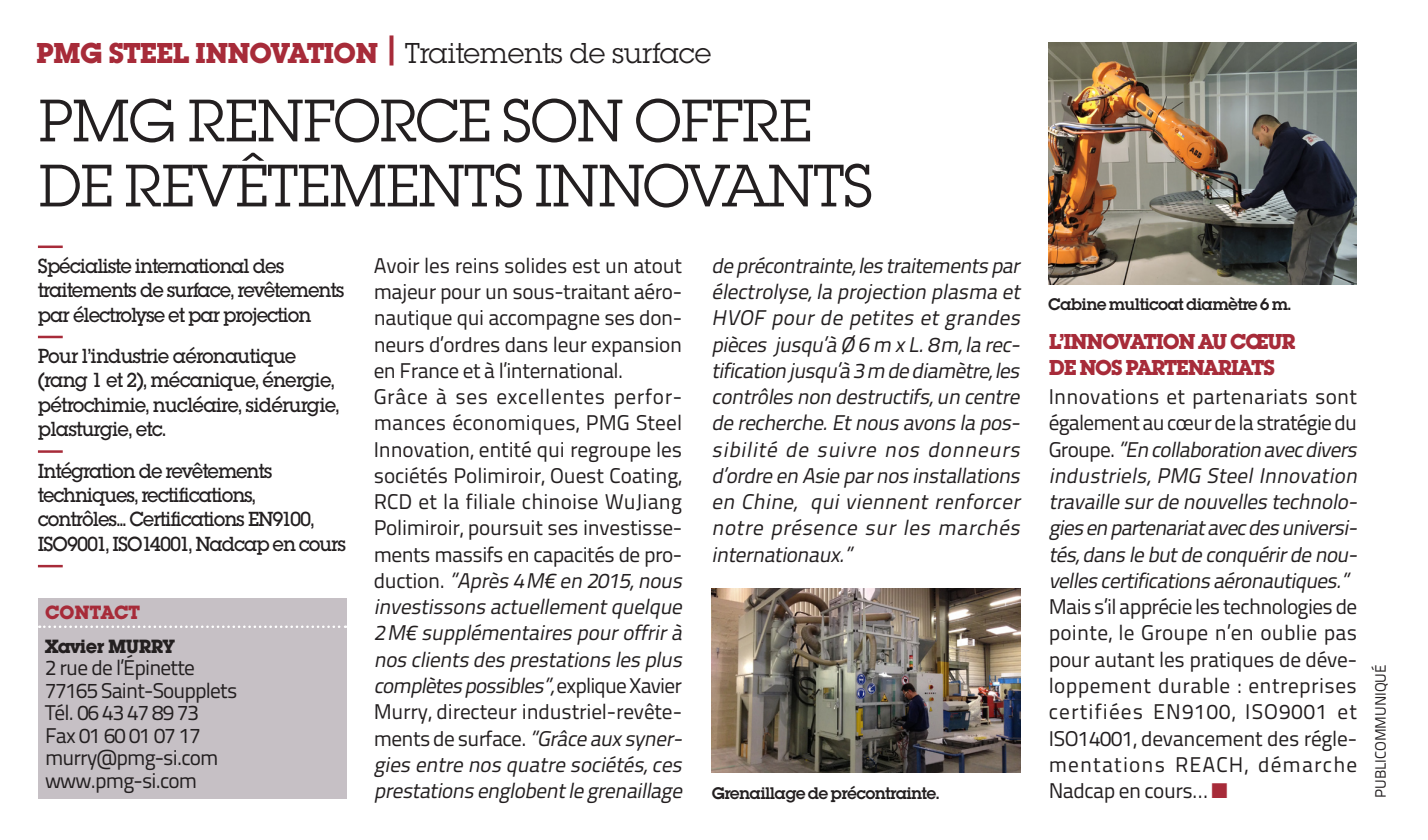
<style>
.page{position:relative;width:1428px;height:840px;background:#fff}
.page>*{position:absolute;margin:0;border:0;box-sizing:border-box;transform-origin:0 0}
.Titres_publi{font:62.5px/65px "Lubalin Graph EF";letter-spacing:-.035em;color:#231f20}
.entreprise_métier{font:30px "Lubalin Graph EF";letter-spacing:-.025em;color:#231f20}
.Text_courant{font:700 22.5px/26.2px "Lubalin Graph EF";letter-spacing:-.05em;color:#a72b39}
.Text_courant-2{font:21.25px/26.2px "Titillium Text 22 L 400 wt";letter-spacing:-.01em;color:#231f20;text-align:justify}
.Text_courant-3{font:italic 21.25px/26.2px "Titillium Text 22 L 400 wt";color:#231f20;text-align:justify}
.Chapo_3_points{font:500 21.25px/24.5px "Lubalin Graph EF";letter-spacing:-.05em;color:#231f20;scale:.95 1}
.contact_adresse{font:21.25px/22.5px "Titillium Text 22 L 400 wt";letter-spacing:-.04em;color:#231f20}
.contact_adresse-2{font:700 20px "Lubalin Graph EF";letter-spacing:-.03em;color:#231f20}
.Contact{font:700 20px "Lubalin Graph EF";color:#a72b39}
.légende{font:600 17.5px "Lubalin Graph EF";letter-spacing:-.04em;color:#231f20}
.t1{font:15px "Titillium Text 22 L 400 wt";letter-spacing:-.005em;color:#231f20}
.s1{font-weight:700;color:#a72b39}
.s2{font-style:italic}
.s3{font-style:normal}
.s4{color:#a72b39}
</style>
<div class="page">
<hr style="left:38px;top:245px;width:25px;height:3px;background:#a72b39">
<hr style="left:38px;top:336px;width:25px;height:2px;background:#a72b39">
<hr style="left:38px;top:450px;width:25px;height:3px;background:#a72b39">
<hr style="left:38px;top:565px;width:25px;height:2px;background:#a72b39">
<div style="left:38px;top:598px;width:308px;height:200px;background:#c6c0c5"></div>
<svg style="left:39px;top:625px;width:307px;height:3px"></svg>
<img style="left:712px;top:589px;width:308px;height:183px">
<img style="left:1048px;top:43px;width:308px;height:242px">
<p class="entreprise_métier" style="left:36px;top:35px;width:677px"><span class="s1">PMG STEEL INNOVATION </span><sup>|</sup> Traitements de surface</p>
<p class="Titres_publi" style="left:38px;top:88px;width:837px">PMG RENFORCE SON OFFRE<br>DE REVÊTEMENTS INNOVANTS</p>
<p class="Chapo_3_points" style="left:38px;top:253px;width:324px">Spécialiste international des traitements de surface, revêtements par électrolyse et par projection</p>
<p class="Chapo_3_points" style="left:38px;top:343px;width:319px">Pour l’industrie aéronautique (rang 1 et 2), mécanique, énergie, pétrochimie, nucléaire, sidérurgie, plasturgie, etc.</p>
<p class="Chapo_3_points" style="left:38px;top:458px;width:326px">Intégration de revêtements techniques, rectifications, contrôles... Certifications EN9100, ISO9001, ISO14001, Nadcap en cours</p>
<p class="Contact" style="left:45px;top:600px;width:96px">CONTACT</p>
<p class="contact_adresse-2" style="left:45px;top:633px;width:131px">Xavier MURRY</p>
<p class="contact_adresse" style="left:45px;top:655px;width:194px">2 rue de l’Épinette<br>77165 Saint-Soupplets<br>Tél. 06 43 47 89 73<br>Fax 01 60 01 07 17 murry@pmg-si.com www.pmg-si.com</p>
<p class="Text_courant-2" style="left:374px;top:251px;width:310px">Avoir les reins solides est un atout majeur pour un sous-traitant aéro&shy;nautique qui accompagne ses don&shy;neurs d’ordres dans leur expansion en France et à l’international.</p>
<p class="Text_courant-2" style="left:374px;top:382px;width:315px;text-align:left">Grâce à ses excellentes perfor&shy;mances économiques, PMG Steel Innovation, entité qui regroupe les sociétés Polimiroir, Ouest Coating, RCD et la filiale chinoise WuJiang Polimiroir, poursuit ses investisse&shy;ments massifs en capacités de pro&shy;d u ct i o n . <span class="s2">”Après4M€ en 2015,nous investissonsactuellementquelque 2M€ supplémentairespouroffrirà nosclientsdesprestationslesplus complètespossibles”,</span>ex p l i q u e X av i e r Murry, directeur industriel-revête&shy;ments de surface. <span class="s2">”Grâceauxsyner&shy;gies entre nos quatre sociétés,ces prestationsenglobentlegrenaillage</span></p>
<p class="Text_courant-3" style="left:711px;top:251px;width:315px">deprécontrainte,lestraitementspar électrolyse,la projection plasma et HVOF pourde petites etgrandes pièces j usqu’à Ø 6 m xL.8m,larec&shy;tification jusqu’à3m dediamètre,les contrôlesnon destructifs,un centre derecherche.Etnousavonslapos&shy;sibilité de suivre nos donneurs d’ordreen Asieparnosinstallations en Chine, qui viennent renforcer notre présence sur les marchés internationaux.”</p>
<p class="légende" style="left:1048px;top:293px;width:245px">Cabine multicoat diamètre 6 m.</p>
<p class="Text_courant" style="left:1049px;top:328px;width:248px">L’INNOVATION AU CŒUR<br>DE NOS PARTENARIATS</p>
<p class="Text_courant-3" style="left:1049px;top:382px;width:315px;text-align:left"><span class="s3">Innovations et partenariats sont également au cœur de la stratégie du G r o u p e .</span> ”En collaboration avecdivers industriels,PMG SteelInnovation travaillesurdenouvellestechnolo&shy;giesen partenariatavecdesuniversi&shy;tés,danslebutdeconquérirdenou&shy;vellescertificationsaéronautiques.”</p>
<p class="Text_courant-2" style="left:1049px;top:592px;width:310px">Mais s’il apprécie les technologies de pointe, le Groupe n’en oublie pas pour autant les pratiques de déve&shy;loppement durable : entreprises certifiées EN9100, ISO9001 et ISO14001, devancement des régle&shy;mentations REACH, démarche</p>
<p class="légende" style="left:712px;top:782px;width:229px">Grenaillage de précontrainte.</p>
<p class="Text_courant-2" style="left:1049px;top:776px;width:180px">Nadcap en cours… <span class="s4">■</span></p>
<p class="t1" style="left:1369px;top:797px;width:135px;rotate:-90deg">PUBLICOMMUNIQUÉ</p>
</div>
